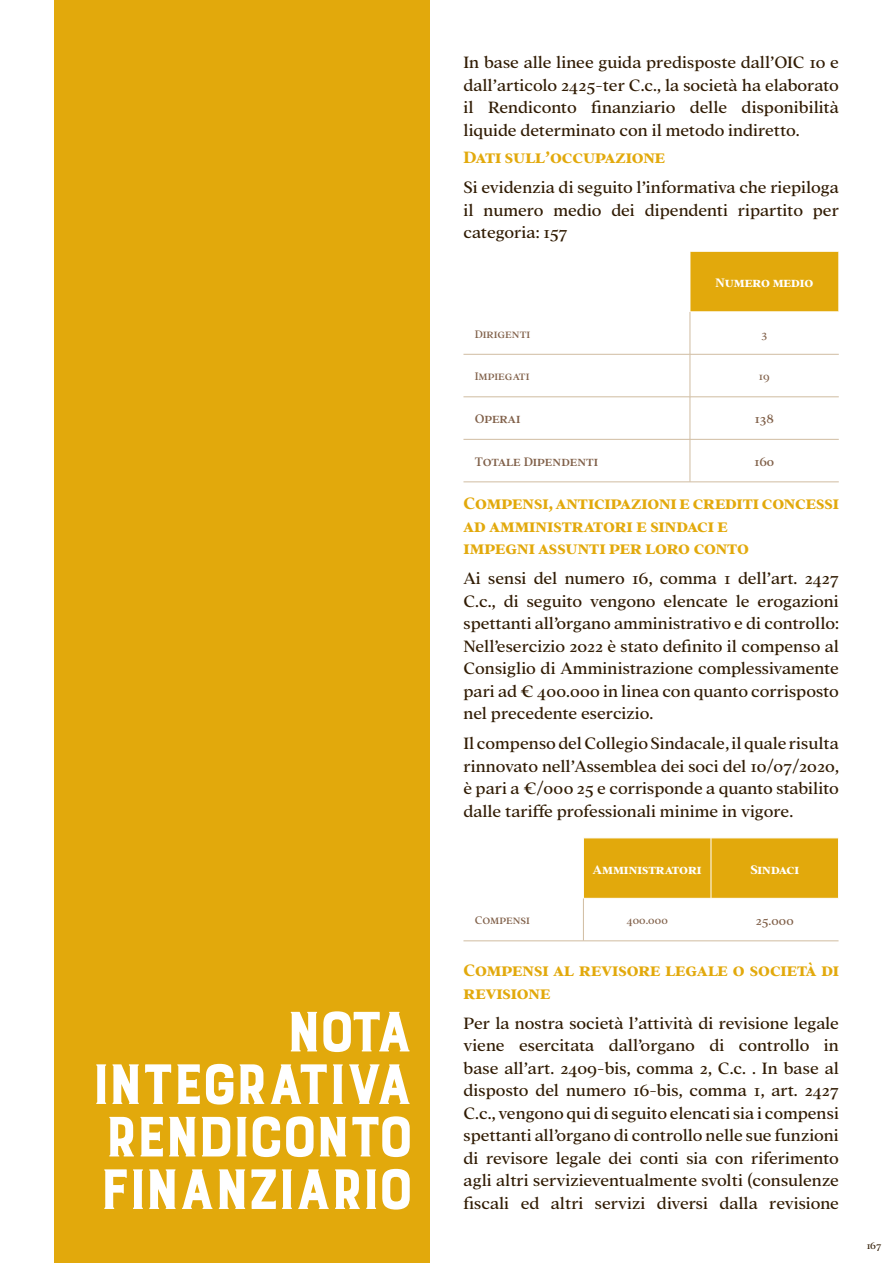
<style>
.page{position:relative;width:893px;height:1263px;background:#fff}
.page>*{position:absolute;margin:0;border:0;box-sizing:border-box;transform-origin:0 0}
.t1{font:75px "Burford Base";letter-spacing:-.08em;color:#fff}
.t2{font:18px/22.5px "Addington CF";color:#301b03;text-align:justify}
.t3{font:700 18px/22.5px "Addington CF";color:#e2a90c}
.t4{font:700 13.5px "Addington CF";color:#fff}
.t5{font:500 13.5px "Addington CF";color:#81614a}
.t6{font:13.5px "Addington CF";color:#81614a}
.t7{font:12px "Addington CF";color:#81614a}
.t8{font:11.85px "Addington CF";letter-spacing:.015em;color:#81614a}
.t9{font:10.5px "Addington CF";color:#301b03}
</style>
<div class="page">
<div style="left:690px;top:251px;width:149px;height:61px;background:#e2a90c"></div>
<hr style="left:690px;top:251px;width:149px;height:1px;background:#fff">
<hr style="left:690px;top:251px;width:1px;height:61px;background:#fff">
<hr style="left:838px;top:251px;width:1px;height:61px;background:#fff">
<hr style="left:690px;top:311px;width:149px;height:1px;background:#fff">
<hr style="left:690px;top:312px;width:1px;height:42px;background:#d0bca1">
<hr style="left:690px;top:354px;width:149px;height:1px;background:#d0bca1">
<hr style="left:690px;top:354px;width:1px;height:43px;background:#d0bca1">
<hr style="left:690px;top:397px;width:1px;height:42px;background:#d0bca1">
<hr style="left:690px;top:439px;width:1px;height:43px;background:#d0bca1">
<hr style="left:463px;top:397px;width:227px;height:1px;background:#d0bca1">
<hr style="left:690px;top:397px;width:149px;height:1px;background:#d0bca1">
<hr style="left:463px;top:439px;width:227px;height:1px;background:#d0bca1">
<hr style="left:690px;top:439px;width:149px;height:1px;background:#d0bca1">
<hr style="left:463px;top:482px;width:227px;height:1px;background:#d0bca1">
<hr style="left:690px;top:482px;width:149px;height:1px;background:#d0bca1">
<hr style="left:463px;top:354px;width:227px;height:1px;background:#d0bca1">
<div style="left:584px;top:839px;width:254px;height:59px;background:#e2a90c"></div>
<hr style="left:711px;top:838px;width:1px;height:60px;background:#fff">
<hr style="left:583px;top:898px;width:1px;height:43px;background:#d0bca1">
<hr style="left:583px;top:940px;width:128px;height:1px;background:#d0bca1">
<hr style="left:711px;top:940px;width:127px;height:1px;background:#d0bca1">
<hr style="left:463px;top:940px;width:120px;height:1px;background:#d0bca1">
<div style="left:54px;top:0;width:375px;height:1263px;background:#e2a90c"></div>
<h1 class="t1" style="left:284px;top:993px;width:133px">Nota</h1>
<h1 class="t1" style="left:89px;top:1045px;width:327px">integrativa</h1>
<h1 class="t1" style="left:102px;top:1098px;width:314px">rendiconto</h1>
<h1 class="t1" style="left:97px;top:1150px;width:319px">finanziario</h1>
<p class="t2" style="left:463px;top:50px;width:377px">In base alle linee guida predisposte dall’OIC 10 e dall’articolo 2425-ter C.c., la società ha elaborato il Rendiconto finanziario delle disponibilità liquide determinato con il metodo indiretto.</p>
<p class="t3" style="left:463px;top:146px;width:203px">Dati sull’occupazione</p>
<p class="t2" style="left:463px;top:175px;width:377px">Si evidenzia di seguito l’informativa che riepiloga il numero medio dei dipendenti ripartito per categoria: 157</p>
<p class="t4" style="left:715px;top:273px;width:99px">Numero medio</p>
<p class="t7" style="left:475px;top:325px;width:57px">Dirigenti</p>
<p class="t8" style="left:761px;top:325px;width:7px">3</p>
<p class="t7" style="left:475px;top:368px;width:56px">Impiegati</p>
<p class="t8" style="left:759px;top:368px;width:12px">19</p>
<p class="t5" style="left:475px;top:409px;width:47px">Operai</p>
<p class="t5" style="left:755px;top:409px;width:21px">138</p>
<p class="t5" style="left:475px;top:452px;width:125px">Totale Dipendenti</p>
<p class="t5" style="left:754px;top:452px;width:21px">160</p>
<p class="t3" style="left:463px;top:492px;width:377px">Compensi, anticipazioni e crediti concessi ad amministratori e sindaci e<br>impegni assunti per loro conto</p>
<p class="t2" style="left:463px;top:566px;width:377px">Ai sensi del numero 16, comma 1 dell’art. 2427<br>C.c., di seguito vengono elencate le erogazioni spettanti all’organo amministrativo e di controllo:<br>Nell’esercizio 2022 è stato definito il compenso al Consiglio di Amministrazione complessivamente pari ad € 400.000 in linea con quanto corrisposto nel precedente esercizio.</p>
<p class="t2" style="left:463px;top:731px;width:377px">Il compenso del Collegio Sindacale, il quale risulta rinnovato nell’Assemblea dei soci del 10/07/2020, è pari a €/000 25 e corrisponde a quanto stabilito dalle tariffe professionali minime in vigore.</p>
<p class="t4" style="left:593px;top:859px;width:110px">Amministratori</p>
<p class="t4" style="left:750px;top:859px;width:50px">Sindaci</p>
<p class="t7" style="left:475px;top:911px;width:57px">Compensi</p>
<p class="t8" style="left:626px;top:912px;width:43px">400.000</p>
<p class="t6" style="left:756px;top:910px;width:40px">25.000</p>
<p class="t3" style="left:463px;top:959px;width:377px">Compensi al revisore legale o società di revisione</p>
<p class="t2" style="left:463px;top:1011px;width:377px">Per la nostra società l’attività di revisione legale viene esercitata dall’organo di controllo in base all’art. 2409-bis, comma 2, C.c. . In base al disposto del numero 16-bis, comma 1, art. 2427<br>C.c., vengono qui di seguito elencati sia i compensi spettanti all’organo di controllo nelle sue funzioni di revisore legale dei conti sia con riferimento agli altri servizieventualmente svolti (consulenze fiscali ed altri servizi diversi dalla revisione</p>
<p class="t9" style="left:867px;top:1238px;width:16px">167</p>
</div>
